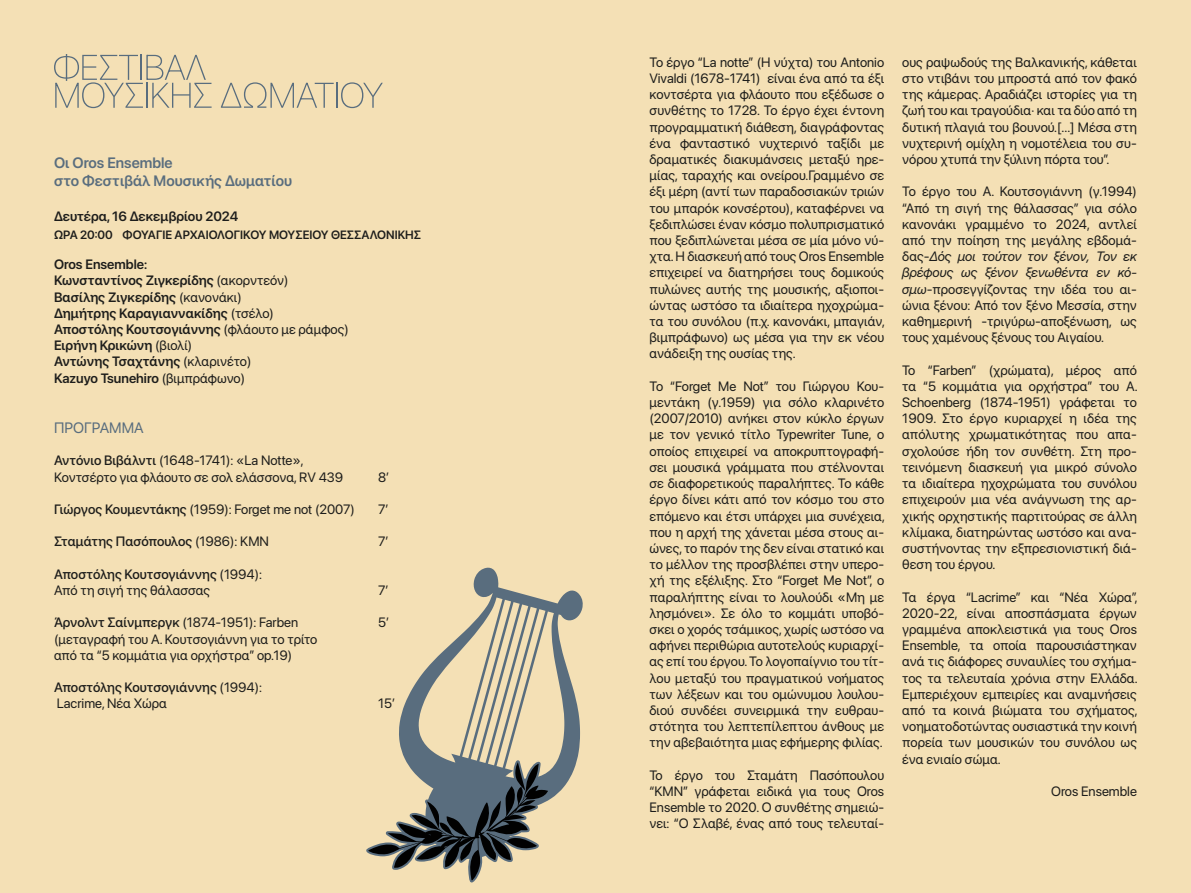
<style>
.page{position:relative;width:1191px;height:893px;background:#f4e0b5}
.page>*{position:absolute;margin:0;border:0;box-sizing:border-box;transform-origin:0 0}
.t1{font:600 15px/18px "SF Pro Display";color:#596d7e}
.t2{font:15px "SF Pro Display";color:#596d7e}
.t3{font:13.5px/16.2px "SF Pro Display";color:#1d1d1b;text-align:justify}
.t4{font:600 13.5px/16.2px "SF Pro Display";color:#1d1d1b}
.t5{font:500 13.5px/16.2px "SF Pro Display";letter-spacing:-.01em;color:#1d1d1b}
.t6{font:600 12px "SF Pro Display";color:#1d1d1b}
.s1{font-weight:400}
.s2{font-weight:500}
.s3{font-style:italic}
</style>
<div class="page">
<svg style="left:54px;top:54px;width:158px;height:54px"></svg>
<svg style="left:221px;top:82px;width:113px;height:26px"></svg>
<hr style="left:336px;top:83px;width:2px;height:25px;background:#596d7e">
<svg style="left:341px;top:82px;width:42px;height:26px"></svg>
<svg style="left:399px;top:567px;width:184px;height:232px"></svg>
<svg style="left:366px;top:760px;width:184px;height:122px"></svg>
<p class="t1" style="left:54px;top:154px;width:240px">Οι Oros Ensemble<br>στο Φεστιβάλ Μουσικής Δωματίου</p>
<p class="t4" style="left:54px;top:208px;width:186px">Δευτέρα, 16 Δεκεμβρίου 2024</p>
<p class="t6" style="left:54px;top:227px;width:369px">ΏΡΑ 20:00 ΦΟΥΑΓΙΈ ΑΡΧΑΙΟΛΟΓΙΚΟΎ ΜΟΥΣΕΊΟΥ ΘΕΣΣΑΛΟΝΊΚΗΣ</p>
<p class="t4" style="left:54px;top:256px;width:296px">Oros Ensemble:<br>Κωνσταντίνος Ζιγκερίδης <span class="s1">(ακορντεόν)<br></span>Βασίλης Ζιγκερίδης <span class="s1">(κανονάκι)<br></span>Δημήτρης Καραγιαννακίδης <span class="s1">(τσέλο)<br></span>Αποστόλης Κουτσογιάννης <span class="s1">(φλάουτο με ράμφος)<br></span>Ειρήνη Κρικώνη <span class="s1">(βιολί)<br></span>Αντώνης Τσαχτάνης <span class="s1">(κλαρινέτο)<br></span>Kazuyo Tsunehiro <span class="s1">(βιμπράφωνο)</span></p>
<p class="t2" style="left:54px;top:419px;width:91px">ΠΡΌΓΡΑΜΜΑ</p>
<p class="t3" style="left:54px;top:453px;width:291px"><span class="s2">Αντόνιο Βιβάλντι</span> (1648-1741): «La Notte»,<br>Κοντσέρτο για φλάουτο σε σολ ελάσσονα, RV 439</p>
<p class="t3" style="left:378px;top:469px;width:13px">8’</p>
<p class="t3" style="left:54px;top:501px;width:302px"><span class="s2">Γιώργος Κουμεντάκης</span> (1959): Forget me not (2007)</p>
<p class="t3" style="left:378px;top:501px;width:12px">7’</p>
<p class="t5" style="left:54px;top:534px;width:216px">Σταμάτης Πασόπουλος <span class="s1">(1986): KMN</span></p>
<p class="t3" style="left:378px;top:534px;width:12px">7’</p>
<p class="t3" style="left:54px;top:566px;width:209px"><span class="s2">Αποστόλης Κουτσογιάννης</span> (1994):<br>Από τη σιγή της θάλασσας</p>
<p class="t3" style="left:378px;top:582px;width:12px">7’</p>
<p class="t3" style="left:54px;top:615px;width:246px"><span class="s2">Άρνολντ Σαίνμπεργκ</span> (1874-1951): Farben</p>
<p class="t3" style="left:378px;top:615px;width:12px">5’</p>
<p class="t3" style="left:54px;top:631px;width:265px">(μεταγραφή του Α. Κουτσογιάννη για το τρίτο από τα “5 κομμάτια για ορχήστρα” op.19)</p>
<p class="t5" style="left:54px;top:679px;width:209px">Αποστόλης Κουτσογιάννης <span class="s1">(1994):<br>Lacrime, Νέα Χώρα</span></p>
<p class="t3" style="left:378px;top:696px;width:18px">15’</p>
<p class="t3" style="left:649px;top:54px;width:237px">Το έργο “La notte” (Η νύχτα) του Antonio Vivaldi (1678-1741) είναι ένα από τα έξι κοντσέρτα για φλάουτο που εξέδωσε ο συνθέτης το 1728. Το έργο έχει έντονη προγραμματική διάθεση, διαγράφοντας ένα φανταστικό νυχτερινό ταξίδι με δραματικές διακυμάνσεις μεταξύ ηρε&shy;μίας, ταραχής και ονείρου.Γραμμένο σε έξι μέρη (αντί των παραδοσιακών τριών του μπαρόκ κονσέρτου), καταφέρνει να ξεδιπλώσει έναν κόσμο πολυπρισματικό που ξεδιπλώνεται μέσα σε μία μόνο νύ&shy;χτα. Η διασκευή από τους Oros Ensemble επιχειρεί να διατηρήσει τους δομικούς πυλώνες αυτής της μουσικής, αξιοποι&shy;ώντας ωστόσο τα ιδιαίτερα ηχοχρώμα&shy;τα του συνόλου (π.χ. κανονάκι, μπαγιάν, βιμπράφωνο) ως μέσα για την εκ νέου ανάδειξη της ουσίας της.</p>
<p class="t3" style="left:649px;top:378px;width:237px">Το “Forget Me Not” του Γιώργου Κου&shy;μεντάκη (γ.1959) για σόλο κλαρινέτο (2007/2010) ανήκει στον κύκλο έργων με τον γενικό τίτλο Typewriter Tune, ο οποίος επιχειρεί να αποκρυπτογραφή&shy;σει μουσικά γράμματα που στέλνονται σε διαφορετικούς παραλήπτες. Το κάθε έργο δίνει κάτι από τον κόσμο του στο επόμενο και έτσι υπάρχει μια συνέχεια, που η αρχή της χάνεται μέσα στους αι&shy;ώνες, το παρόν της δεν είναι στατικό και το μέλλον της προσβλέπει στην υπερο&shy;χή της εξέλιξης. Στο “Forget Me Not”, ο παραλήπτης είναι το λουλούδι «Μη με λησμόνει». Σε όλο το κομμάτι υποβό&shy;σκει ο χορός τσάμικος, χωρίς ωστόσο να αφήνει περιθώρια αυτοτελούς κυριαρχί&shy;ας επί του έργου. Το λογοπαίγνιο του τίτ&shy;λου μεταξύ του πραγματικού νοήματος των λέξεων και του ομώνυμου λουλου&shy;διού συνδέει συνειρμικά την ευθραυ&shy;στότητα του λεπτεπίλεπτου άνθους με την αβεβαιότητα μιας εφήμερης φιλίας.</p>
<p class="t3" style="left:649px;top:767px;width:236px">To έργο του Σταμάτη Πασόπουλου “ΚΜΝ” γράφεται ειδικά για τους Oros Ensemble το 2020. Ο συνθέτης σημειώ&shy;νει: “Ο Σλαβέ, ένας από τους τελευταί-</p>
<p class="t3" style="left:902px;top:54px;width:236px">ους ραψωδούς της Βαλκανικής, κάθεται στο ντιβάνι του μπροστά από τον φακό της κάμερας. Αραδιάζει ιστορίες για τη ζωή του και τραγούδια· και τα δύο από τη δυτική πλαγιά του βουνού.[...] Μέσα στη νυχτερινή ομίχλη η νομοτέλεια του συ&shy;νόρου χτυπά την ξύλινη πόρτα του”.</p>
<p class="t3" style="left:902px;top:184px;width:236px">Το έργο του Α. Κουτσογιάννη (γ.1994) “Από τη σιγή της θάλασσας” για σόλο κανονάκι γραμμένο το 2024, αντλεί από την ποίηση της μεγάλης εβδομά&shy;δας-<span class="s3">Δός μοι τούτον τον ξένον, Τον εκ βρέφους ως ξένον ξενωθέντα εν κό&shy;σμω</span>-προσεγγίζοντας την ιδέα του αι&shy;ώνια ξένου: Από τον ξένο Μεσσία, στην καθημερινή -τριγύρω-αποξένωση, ως τους χαμένους ξένους του Αιγαίου.</p>
<p class="t3" style="left:902px;top:362px;width:237px">To “Farben” (χρώματα), μέρος από τα “5 κομμάτια για ορχήστρα” του A.<br>Schoenberg (1874-1951) γράφεται το 1909. Στο έργο κυριαρχεί η ιδέα της απόλυτης χρωματικότητας που απα&shy;σχολούσε ήδη τον συνθέτη. Στη προ&shy;τεινόμενη διασκευή για μικρό σύνολο τα ιδιαίτερα ηχοχρώματα του συνόλου επιχειρούν μια νέα ανάγνωση της αρ&shy;χικής ορχηστικής παρτιτούρας σε άλλη κλίμακα, διατηρώντας ωστόσο και ανα&shy;συστήνοντας την εξπρεσιονιστική διά&shy;θεση του έργου.</p>
<p class="t3" style="left:902px;top:589px;width:237px">Τα έργα “Lacrime” και “Νέα Χώρα”, 2020-22, είναι αποσπάσματα έργων γραμμένα αποκλειστικά για τους Oros Ensemble, τα οποία παρουσιάστηκαν ανά τις διάφορες συναυλίες του σχήμα&shy;τος τα τελευταία χρόνια στην Ελλάδα.<br>Εμπεριέχουν εμπειρίες και αναμνήσεις από τα κοινά βιώματα του σχήματος, νοηματοδοτώντας ουσιαστικά την κοινή πορεία των μουσικών του συνόλου ως ένα ενιαίο σώμα.</p>
<p class="t3" style="left:1051px;top:783px;width:87px">Oros Ensemble</p>
</div>
